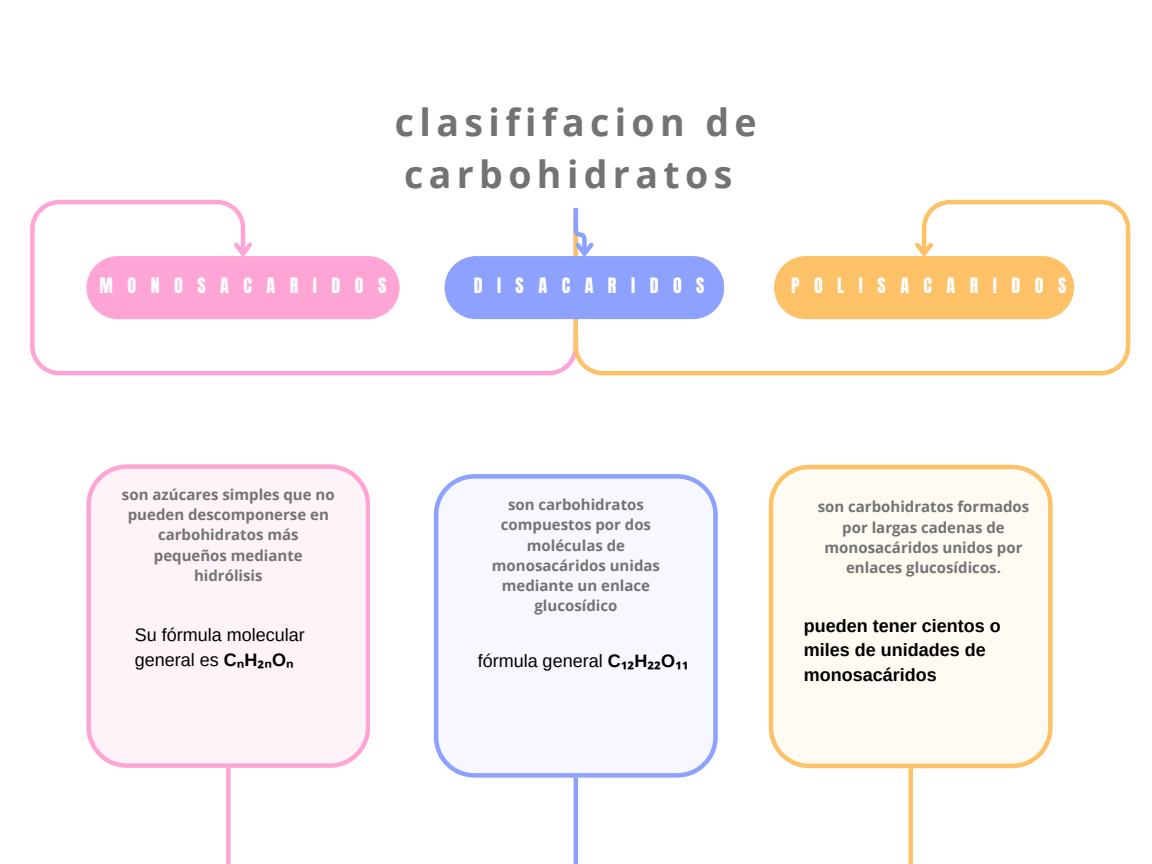
<style>
.page{position:relative;width:1152px;height:864px;background:#fff}
.page>*{position:absolute;margin:0;border:0;box-sizing:border-box;transform-origin:0 0}
.t1{font:700 37.5px/51.8px "Open Sans";letter-spacing:.145em;color:#737373}
.t2{font:18px/24.8px "Arimo";color:#000}
.t3{font:700 18px/24.8px "Arimo";color:#000}
.t4{font:18px "Anton";letter-spacing:.805em;color:#fff}
.t5{font:700 15px/20.2px "Open Sans";color:#737373;text-align:center}
.s1{font-weight:700}
.s2{font-family:"Noto Sans";font-weight:700}
</style>
<div class="page">
<svg style="left:86px;top:464px;width:284px;height:304px"></svg>
<svg style="left:434px;top:474px;width:283px;height:304px"></svg>
<svg style="left:769px;top:465px;width:283px;height:303px"></svg>
<svg style="left:30px;top:199px;width:541px;height:177px"></svg>
<svg style="left:230px;top:239px;width:26px;height:17px"></svg>
<svg style="left:571px;top:199px;width:560px;height:177px"></svg>
<svg style="left:911px;top:239px;width:26px;height:17px"></svg>
<svg style="left:571px;top:203px;width:27px;height:53px"></svg>
<div style="left:86px;top:256px;width:314px;height:63px;background:#ffa5d6;border-radius:32px"></div>
<div style="left:445px;top:256px;width:279px;height:63px;background:#8da1ff;border-radius:32px"></div>
<div style="left:774px;top:256px;width:300px;height:63px;background:#fdc167;border-radius:32px"></div>
<svg style="left:224px;top:763px;width:20px;height:101px"></svg>
<svg style="left:571px;top:773px;width:18px;height:91px"></svg>
<div style="left:908px;top:768px;width:5px;height:96px;background:#fdc167"></div>
<h1 class="t1" style="left:395px;top:95px;width:363px">clasififacion de carbohidratos</h1>
<h2 class="t4" style="left:100px;top:273px;width:288px">MONOSACARIDOS</h2>
<h2 class="t4" style="left:474px;top:273px;width:232px">DISACARIDOS</h2>
<h2 class="t4" style="left:791px;top:273px;width:277px">POLISACARIDOS</h2>
<p class="t5" style="left:122px;top:484px;width:214px">son azúcares simples que no pueden descomponerse en carbohidratos más pequeños mediante hidrólisis</p>
<h4 class="t5" style="left:492px;top:494px;width:170px">son carbohidratos compuestos por dos moléculas de monosacáridos unidas mediante un enlace glucosídico</h4>
<p class="t5" style="left:818px;top:496px;width:213px">son carbohidratos formados por largas cadenas de monosacáridos unidos por enlaces glucosídicos.</p>
<h4 class="t2" style="left:135px;top:622px;width:171px">Su fórmula molecular general es <span class="s1">C</span><span class="s2">ₙ</span><span class="s1">H</span><span class="s2">₂ₙ</span><span class="s1">O</span><span class="s2">ₙ</span></h4>
<h3 class="t3" style="left:804px;top:613px;width:198px">pueden tener cientos o miles de unidades de monosacáridos</h3>
<p class="t2" style="left:478px;top:648px;width:213px">fórmula general <span class="s1">C</span><span class="s2">₁₂</span><span class="s1">H</span><span class="s2">₂₂</span><span class="s1">O</span><span class="s2">₁₁</span></p>
</div>
